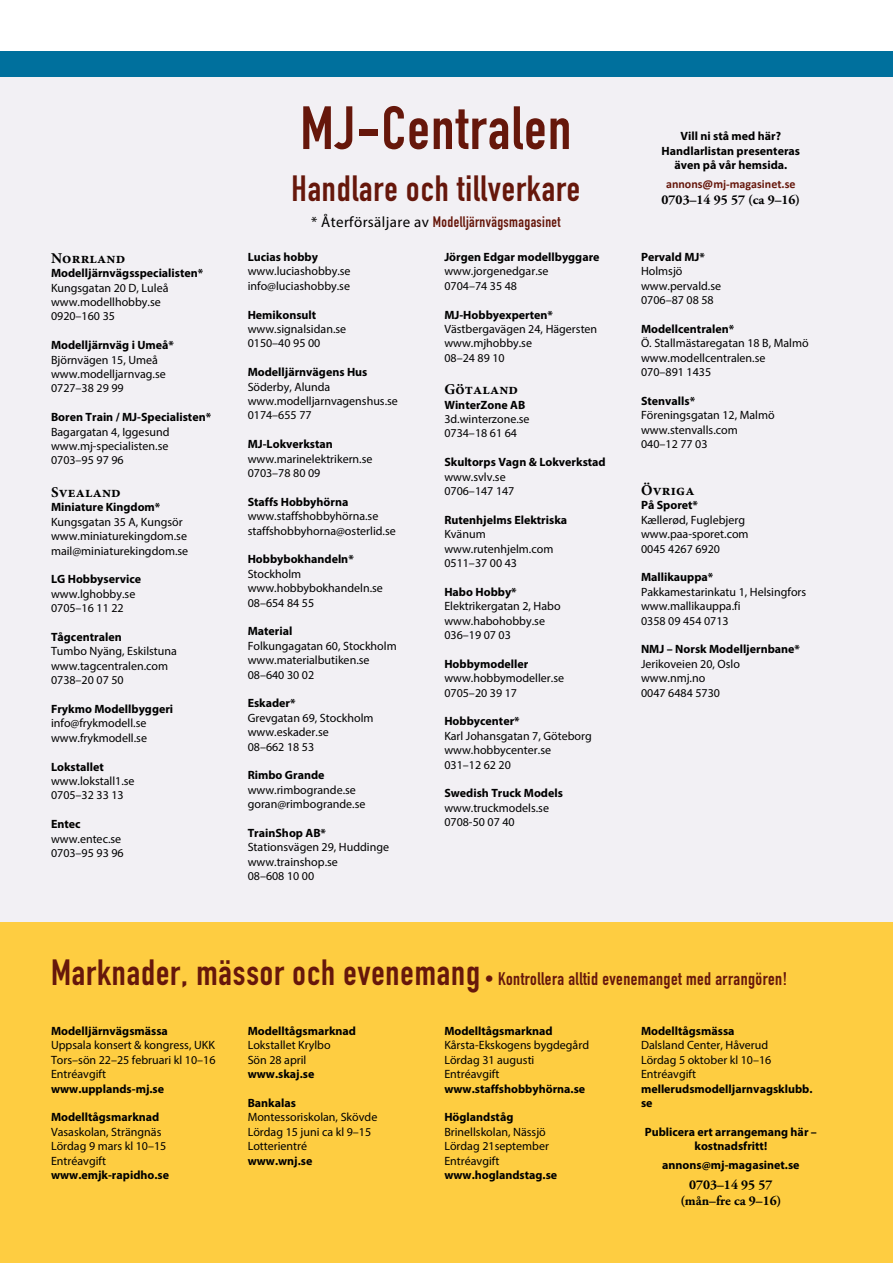
<style>
.page{position:relative;width:893px;height:1263px;background:#fff}
.page>*{position:absolute;margin:0;border:0;box-sizing:border-box;transform-origin:0 0}
.t1{font:60px "DIN Engschrift Std";letter-spacing:.025em;color:#66170b}
.t2{font:36px "DIN Engschrift Std";letter-spacing:.025em;color:#66170b}
.t3{font:18px "DIN Engschrift Std";letter-spacing:.025em;color:#66170b}
.t4{font:15px "DIN Engschrift Std";letter-spacing:.025em;color:#66170b}
.t5{font:700 15px "Minion Pro";letter-spacing:.01em;color:#000}
.t6{font:700 13.5px/16.2px "Adobe Garamond Pro";color:#000;text-align:center}
.t7{font:12px/14.4px "Myriad Pro";color:#000}
.t8{font:700 12px/14.4px "Myriad Pro";color:#000;text-align:center}
.t9{font:700 12px "Calibri";color:#66170b}
.s1{font-family:"Myriad Pro";color:#000}
.s2{font-size:36px}
</style>
<div class="page">
<div style="left:0;top:64px;width:893px;height:876px;background:#f2f0f4"></div>
<div style="left:0;top:51px;width:893px;height:26px;background:#00709d"></div>
<div style="left:0;top:923px;width:893px;height:340px;background:#fecd41"></div>
<p class="t5" style="left:51px;top:247px;width:76px">Norrland</p>
<p class="t8" style="left:51px;top:266px;width:154px">Modelljärnvägsspecialisten*</p>
<p class="t7" style="left:51px;top:280px;width:119px">Kungsgatan 20 D, Luleå www.modellhobby.se<br>0920–160 35</p>
<p class="t8" style="left:51px;top:338px;width:125px">Modelljärnväg i Umeå*</p>
<p class="t7" style="left:51px;top:352px;width:116px">Björnvägen 15, Umeå www.modelljarnvag.se<br>0727–38 29 99</p>
<p class="t8" style="left:51px;top:410px;width:162px">Boren Train / MJ-Specialisten*</p>
<p class="t7" style="left:51px;top:424px;width:120px;text-align:justify">Bagargatan 4, Iggesund www.mj-specialisten.se 0703–95 97 96</p>
<p class="t5" style="left:51px;top:481px;width:71px">Svealand</p>
<p class="t8" style="left:51px;top:500px;width:111px">Miniature Kingdom*</p>
<p class="t7" style="left:51px;top:514px;width:139px">Kungsgatan 35 A, Kungsör www.miniaturekingdom.se mail@miniaturekingdom.se</p>
<p class="t8" style="left:51px;top:572px;width:92px">LG Hobbyservice</p>
<p class="t7" style="left:51px;top:586px;width:86px">www.lghobby.se<br>0705–16 11 22</p>
<p class="t8" style="left:51px;top:629px;width:72px">Tågcentralen</p>
<p class="t7" style="left:51px;top:644px;width:127px">Tumbo Nyäng, Eskilstuna www.tagcentralen.com<br>0738–20 07 50</p>
<p class="t8" style="left:51px;top:701px;width:124px">Frykmo Modellbyggeri</p>
<p class="t7" style="left:51px;top:716px;width:97px">info@frykmodell.se www.frykmodell.se</p>
<p class="t8" style="left:51px;top:759px;width:54px">Lokstallet</p>
<p class="t7" style="left:51px;top:773px;width:85px">www.lokstall1.se<br>0705–32 33 13</p>
<p class="t8" style="left:51px;top:816px;width:31px">Entec</p>
<p class="t7" style="left:51px;top:831px;width:74px">www.entec.se<br>0703–95 93 96</p>
<h1 class="t1" style="left:300px;top:93px;width:272px">MJ-Centralen</h1>
<h2 class="t2" style="left:291px;top:167px;width:290px">Handlare och tillverkare</h2>
<p class="t4" style="left:311px;top:213px;width:251px"><span class="s1">* Återförsäljare av</span> Modelljärnvägsmagasinet</p>
<p class="t8" style="left:248px;top:249px;width:72px">Lucias hobby</p>
<p class="t7" style="left:248px;top:264px;width:104px">www.luciashobby.se info@luciashobby.se</p>
<p class="t8" style="left:248px;top:307px;width:70px">Hemikonsult</p>
<p class="t7" style="left:248px;top:322px;width:100px">www.signalsidan.se<br>0150–40 95 00</p>
<p class="t8" style="left:248px;top:364px;width:121px">Modelljärnvägens Hus</p>
<p class="t7" style="left:248px;top:379px;width:152px">Söderby, Alunda www.modelljarnvagenshus.se<br>0174–655 77</p>
<p class="t8" style="left:248px;top:436px;width:87px">MJ-Lokverkstan</p>
<p class="t7" style="left:248px;top:451px;width:126px">www.marinelektrikern.se<br>0703–78 80 09</p>
<p class="t8" style="left:248px;top:494px;width:102px">Staffs Hobbyhörna</p>
<p class="t7" style="left:248px;top:509px;width:150px">www.staffshobbyhörna.se staffshobbyhorna@osterlid.se</p>
<p class="t8" style="left:248px;top:552px;width:108px">Hobbybokhandeln*</p>
<p class="t7" style="left:248px;top:566px;width:137px">Stockholm www.hobbybokhandeln.se<br>08–654 84 55</p>
<p class="t8" style="left:248px;top:624px;width:46px">Material</p>
<p class="t7" style="left:248px;top:638px;width:151px">Folkungagatan 60, Stockholm www.materialbutiken.se<br>08–640 30 02</p>
<p class="t8" style="left:248px;top:696px;width:49px">Eskader*</p>
<p class="t7" style="left:248px;top:710px;width:127px">Grevgatan 69, Stockholm www.eskader.se<br>08–662 18 53</p>
<p class="t8" style="left:248px;top:768px;width:78px">Rimbo Grande</p>
<p class="t7" style="left:248px;top:782px;width:119px">www.rimbogrande.se goran@rimbogrande.se</p>
<p class="t8" style="left:248px;top:825px;width:80px">TrainShop AB*</p>
<p class="t7" style="left:248px;top:840px;width:143px">Stationsvägen 29, Huddinge www.trainshop.se<br>08–608 10 00</p>
<p class="t8" style="left:444px;top:249px;width:157px">Jörgen Edgar modellbyggare</p>
<p class="t7" style="left:444px;top:264px;width:106px">www.jorgenedgar.se<br>0704–74 35 48</p>
<p class="t8" style="left:444px;top:307px;width:110px">MJ-Hobbyexperten*</p>
<p class="t7" style="left:444px;top:322px;width:154px">Västbergavägen 24, Hägersten www.mjhobby.se<br>08–24 89 10</p>
<p class="t5" style="left:444px;top:379px;width:75px">Götaland</p>
<p class="t8" style="left:444px;top:397px;width:83px">WinterZone AB</p>
<p class="t7" style="left:444px;top:412px;width:87px">3d.winterzone.se<br>0734–18 61 64</p>
<p class="t8" style="left:444px;top:454px;width:163px">Skultorps Vagn &amp; Lokverkstad</p>
<p class="t7" style="left:444px;top:469px;width:72px">www.svlv.se<br>0706–147 147</p>
<p class="t8" style="left:444px;top:512px;width:124px">Rutenhjelms Elektriska</p>
<p class="t7" style="left:444px;top:527px;width:111px">Kvänum www.rutenhjelm.com<br>0511–37 00 43</p>
<p class="t8" style="left:444px;top:584px;width:74px">Habo Hobby*</p>
<p class="t7" style="left:444px;top:599px;width:118px">Elektrikergatan 2, Habo www.habohobby.se<br>036–19 07 03</p>
<p class="t8" style="left:444px;top:656px;width:86px">Hobbymodeller</p>
<p class="t7" style="left:444px;top:671px;width:121px">www.hobbymodeller.se<br>0705–20 39 17</p>
<p class="t8" style="left:444px;top:714px;width:77px">Hobbycenter*</p>
<p class="t7" style="left:444px;top:728px;width:149px">Karl Johansgatan 7, Göteborg www.hobbycenter.se<br>031–12 62 20</p>
<p class="t8" style="left:444px;top:786px;width:120px">Swedish Truck Models</p>
<p class="t7" style="left:444px;top:800px;width:106px">www.truckmodels.se<br>0708-50 07 40</p>
<p class="t8" style="left:662px;top:128px;width:140px">Vill ni stå med här?<br>Handlarlistan presenteras även på vår hemsida.</p>
<p class="t9" style="left:666px;top:176px;width:131px">annons@mj-magasinet.se</p>
<p class="t6" style="left:662px;top:192px;width:140px">0703–14 95 57 (ca 9–16)</p>
<p class="t8" style="left:641px;top:249px;width:65px">Pervald MJ*</p>
<p class="t7" style="left:641px;top:264px;width:82px">Holmsjö www.pervald.se<br>0706–87 08 58</p>
<p class="t8" style="left:641px;top:321px;width:95px">Modellcentralen*</p>
<p class="t7" style="left:641px;top:336px;width:169px">Ö. Stallmästaregatan 18 B, Malmö www.modellcentralen.se<br>070–891 1435</p>
<p class="t8" style="left:641px;top:393px;width:56px">Stenvalls*</p>
<p class="t7" style="left:641px;top:408px;width:135px">Föreningsgatan 12, Malmö www.stenvalls.com<br>040–12 77 03</p>
<p class="t5" style="left:641px;top:480px;width:55px">Övriga</p>
<p class="t8" style="left:641px;top:498px;width:59px">På Sporet*</p>
<p class="t7" style="left:641px;top:512px;width:109px">Kællerød, Fuglebjerg www.paa-sporet.com<br>0045 4267 6920</p>
<p class="t8" style="left:641px;top:570px;width:74px">Mallikauppa*</p>
<p class="t7" style="left:641px;top:584px;width:167px">Pakkamestarinkatu 1, Helsingfors www.mallikauppa.fi<br>0358 09 454 0713</p>
<p class="t8" style="left:641px;top:642px;width:161px">NMJ – Norsk Modelljernbane*</p>
<p class="t7" style="left:641px;top:656px;width:100px">Jerikoveien 20, Oslo www.nmj.no<br>0047 6484 5730</p>
<h3 class="t3" style="left:51px;top:968px;width:737px"><span class="s2">Marknader, mässor och evenemang</span> • Kontrollera alltid evenemanget med arrangören!</h3>
<p class="t8" style="left:444px;top:1023px;width:110px">Modelltågsmarknad</p>
<p class="t7" style="left:444px;top:1038px;width:146px">Kårsta-Ekskogens bygdegård<br>Lördag 31 augusti<br>Entréavgift</p>
<p class="t8" style="left:444px;top:1081px;width:142px">www.staffshobbyhörna.se</p>
<p class="t8" style="left:444px;top:1110px;width:70px">Höglandståg</p>
<p class="t7" style="left:444px;top:1124px;width:106px">Brinellskolan, Nässjö<br>Lördag 21september<br>Entréavgift</p>
<p class="t8" style="left:444px;top:1167px;width:114px">www.hoglandstag.se</p>
<p class="t8" style="left:248px;top:1023px;width:110px">Modelltågsmarknad</p>
<p class="t7" style="left:248px;top:1038px;width:84px">Lokstallet Krylbo<br>Sön 28 april</p>
<p class="t8" style="left:248px;top:1066px;width:68px">www.skaj.se</p>
<p class="t8" style="left:248px;top:1095px;width:50px">Bankalas</p>
<p class="t7" style="left:248px;top:1110px;width:131px">Montessoriskolan, Skövde<br>Lördag 15 juni ca kl 9–15<br>Lotterientré</p>
<p class="t8" style="left:248px;top:1153px;width:66px">www.wnj.se</p>
<p class="t8" style="left:641px;top:1023px;width:95px">Modelltågsmässa</p>
<p class="t7" style="left:641px;top:1038px;width:132px">Dalsland Center, Håverud<br>Lördag 5 oktober kl 10–16<br>Entréavgift</p>
<p class="t8" style="left:641px;top:1081px;width:173px;text-align:left">mellerudsmodelljarnvagsklubb. se</p>
<p class="t8" style="left:645px;top:1124px;width:174px">Publicera ert arrangemang här – kostnadsfritt!</p>
<p class="t8" style="left:662px;top:1157px;width:139px">annons@mj-magasinet.se</p>
<p class="t6" style="left:680px;top:1177px;width:102px">0703–14 95 57 (mån–fre ca 9–16)</p>
<p class="t8" style="left:51px;top:1023px;width:118px">Modelljärnvägsmässa</p>
<p class="t7" style="left:51px;top:1038px;width:166px;text-align:justify">Uppsala konsert &amp; kongress, UKK Tors–sön 22–25 februari kl 10–16<br>Entréavgift</p>
<p class="t8" style="left:51px;top:1081px;width:115px">www.upplands-mj.se</p>
<p class="t8" style="left:51px;top:1110px;width:110px">Modelltågsmarknad</p>
<p class="t7" style="left:51px;top:1124px;width:117px">Vasaskolan, Strängnäs<br>Lördag 9 mars kl 10–15<br>Entréavgift</p>
<p class="t8" style="left:51px;top:1167px;width:120px">www.emjk-rapidho.se</p>
</div>
